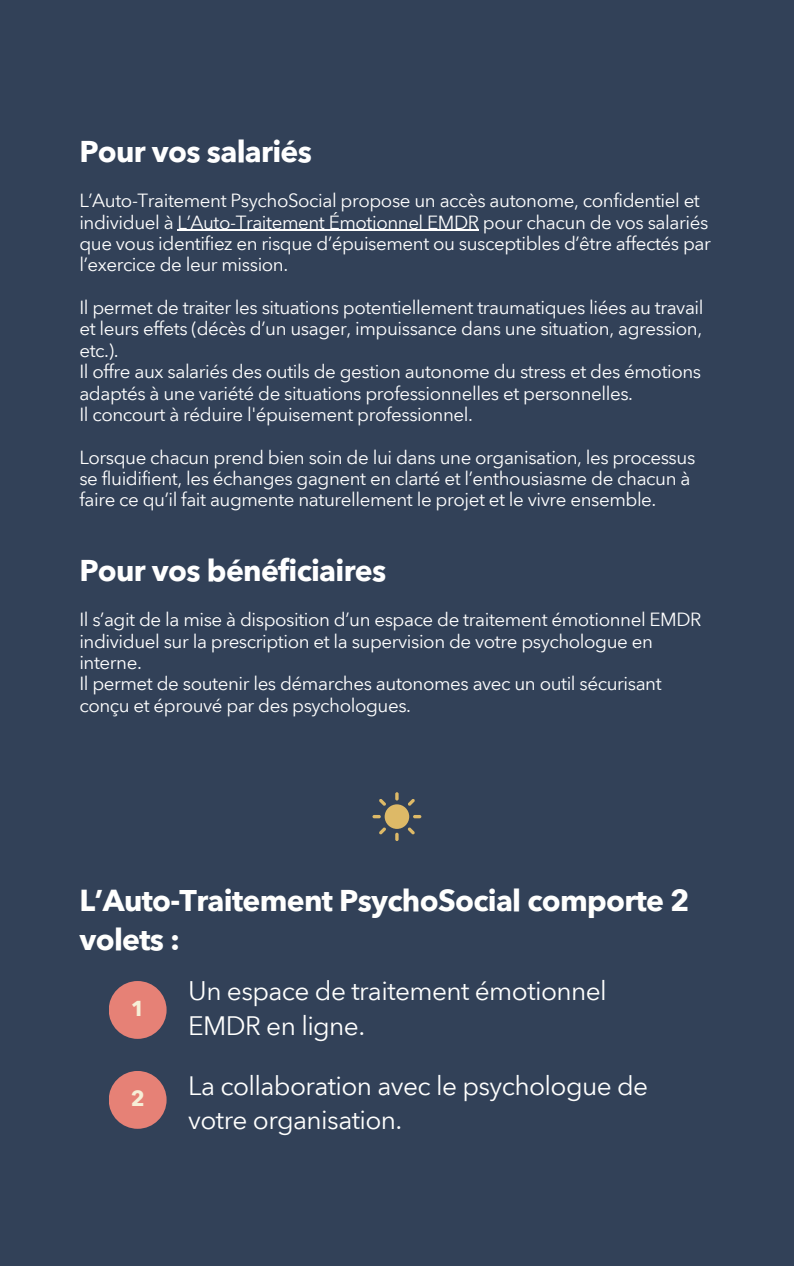
<style>
.page{position:relative;width:794px;height:1266px;background:#fff}
.page>*{position:absolute;margin:0;border:0;box-sizing:border-box;transform-origin:0 0}
.t1{font:700 30px/39.4px "Avenir Next Arabic";letter-spacing:-.025em;color:#fffffe}
.t2{font:700 30px "Avenir Next Arabic";letter-spacing:-.025em;color:#fff}
.t3{font:26.25px/34.9px "Avenir Next Arabic";letter-spacing:-.025em;color:#fffffe}
.t4{font:700 21.6px "Avenir Next Arabic";color:#f6efd7}
.t5{font:18.75px/21.4px "Avenir Next Arabic";letter-spacing:-.025em;color:#fff}
</style>
<div class="page">
<div style="left:0;top:0;width:793px;height:1266px;background:#324158"></div>
<hr style="left:177px;top:230px;width:301px;height:1px;background:#fff">
<svg style="left:372px;top:792px;width:49px;height:49px"></svg>
<div style="left:109px;top:981px;width:57px;height:58px;background:#e68176;border-radius:50%"></div>
<div style="left:109px;top:1071px;width:57px;height:57px;background:#e68176;border-radius:50%"></div>
<h1 class="t2" style="left:79px;top:134px;width:234px">Pour vos salariés</h1>
<p class="t5" style="left:79px;top:190px;width:632px">L’Auto-Traitement PsychoSocial propose un accès autonome, confidentiel et individuel à L’Auto-Traitement Émotionnel EMDR pour chacun de vos salariés que vous identifiez en risque d’épuisement ou susceptibles d’être affectés par l’exercice de leur mission.</p>
<p class="t5" style="left:79px;top:297px;width:625px;text-align:justify">Il permet de traiter les situations potentiellement traumatiques liées au travail et leurs effets (décès d’un usager, impuissance dans une situation, agression, etc.).</p>
<p class="t5" style="left:79px;top:361px;width:623px">Il offre aux salariés des outils de gestion autonome du stress et des émotions adaptés à une variété de situations professionnelles et personnelles.</p>
<p class="t5" style="left:79px;top:404px;width:395px">Il concourt à réduire l'épuisement professionnel.</p>
<p class="t5" style="left:79px;top:446px;width:617px">Lorsque chacun prend bien soin de lui dans une organisation, les processus se fluidifient, les échanges gagnent en clarté et l’enthousiasme de chacun à faire ce qu’il fait augmente naturellement le projet et le vivre ensemble.</p>
<h1 class="t2" style="left:79px;top:553px;width:308px">Pour vos bénéficiaires</h1>
<p class="t5" style="left:79px;top:609px;width:623px">Il s’agit de la mise à disposition d’un espace de traitement émotionnel EMDR individuel sur la prescription et la supervision de votre psychologue en interne.</p>
<p class="t5" style="left:79px;top:673px;width:583px">Il permet de soutenir les démarches autonomes avec un outil sécurisant conçu et éprouvé par des psychologues.</p>
<p class="t1" style="left:79px;top:880px;width:611px">L’Auto-Traitement PsychoSocial comporte 2 volets :</p>
<h1 class="t4" style="left:131px;top:996px;width:15px">1</h1>
<p class="t4" style="left:131px;top:1086px;width:15px">2</p>
<p class="t3" style="left:188px;top:974px;width:420px">Un espace de traitement émotionnel<br>EMDR en ligne.</p>
<h2 class="t3" style="left:188px;top:1068px;width:461px">La collaboration avec le psychologue de votre organisation.</h2>
</div>
